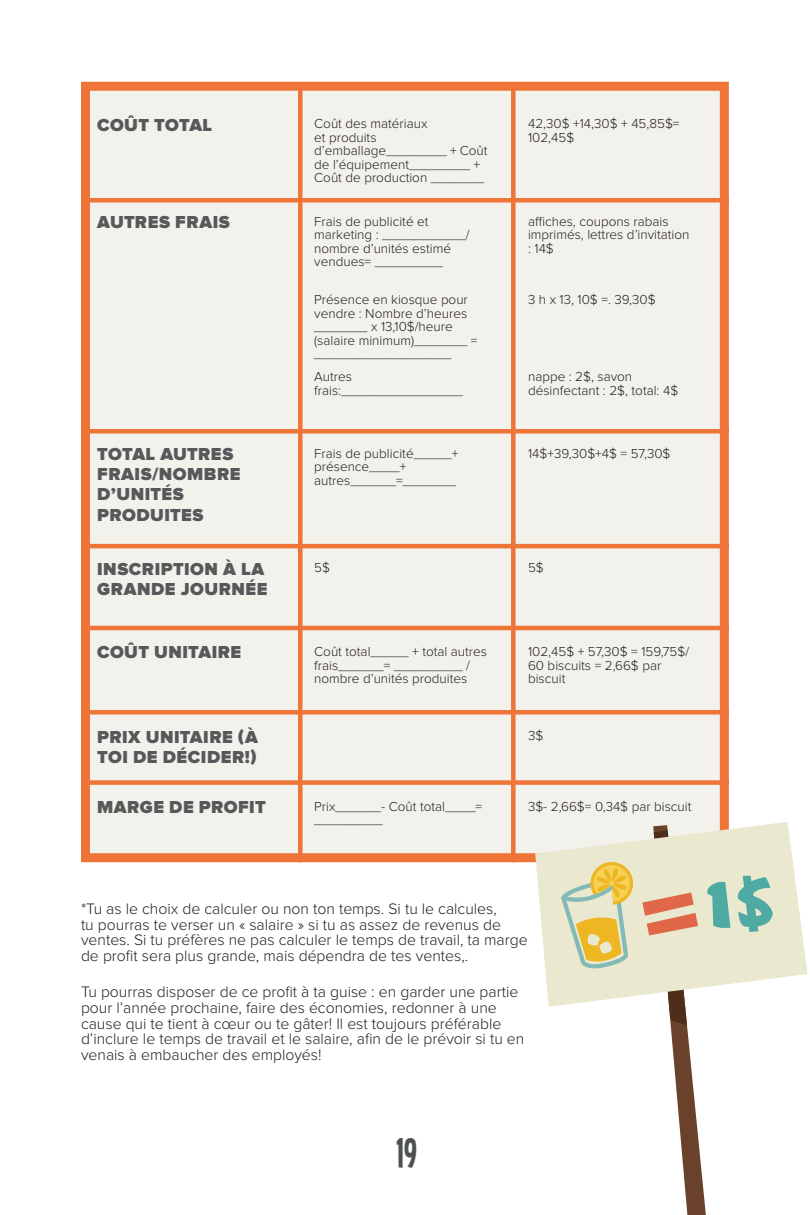
<style>
.page{position:relative;width:810px;height:1215px;background:#fff}
.page>*{position:absolute;margin:0;border:0;box-sizing:border-box;transform-origin:0 0}
.intertitre_gris{font:45px "Single Sleeve";color:#4e5151}
.intertitre_gris-2{font:900 18px/20.2px "Proxima Nova";letter-spacing:.03em;color:#57585a}
.texte_courant{font:300 15.75px/15.8px "Proxima Nova";color:#231f20}
.texte_courant-2{font:300 13.5px/13.5px "Proxima Nova";color:#231f20}
</style>
<div class="page">
<div style="left:81px;top:82px;width:648px;height:780px;background:#f2f1ec;border:9px solid #ef7437"></div>
<hr style="left:86px;top:198px;width:643px;height:4px;background:#ef7437">
<div style="left:86px;top:429px;width:643px;height:5px;background:#ef7437"></div>
<hr style="left:86px;top:544px;width:643px;height:4px;background:#ef7437">
<hr style="left:86px;top:626px;width:643px;height:4px;background:#ef7437">
<div style="left:86px;top:710px;width:643px;height:5px;background:#ef7437"></div>
<div style="left:86px;top:780px;width:643px;height:5px;background:#ef7437"></div>
<div style="left:298px;top:85px;width:5px;height:777px;background:#ef7437"></div>
<div style="left:511px;top:85px;width:5px;height:777px;background:#ef7437"></div>
<svg style="left:535px;top:822px;width:272px;height:185px;fill:#eae9cf"></svg>
<svg style="left:642px;top:825px;width:88px;height:390px"></svg>
<svg style="left:738px;top:876px;width:35px;height:56px"></svg>
<svg style="left:561px;top:859px;width:75px;height:110px"></svg>
<p class="intertitre_gris-2" style="left:97px;top:115px;width:117px">COÛT TOTAL</p>
<p class="texte_courant-2" style="left:314px;top:117px;width:175px">Coût des matériaux<br>et produits d’emballage________ + Coût de l’équipement________ +<br>Coût de production _______</p>
<p class="texte_courant-2" style="left:528px;top:117px;width:153px">42,30$ +14,30$ + 45,85$=<br>102,45$</p>
<p class="intertitre_gris-2" style="left:97px;top:213px;width:134px">AUTRES FRAIS</p>
<p class="texte_courant-2" style="left:314px;top:215px;width:157px">Frais de publicité et marketing : ___________/ nombre d’unités estimé vendues= _________</p>
<p class="texte_courant-2" style="left:528px;top:215px;width:163px">affiches, coupons rabais imprimés, lettres d’invitation : 14$</p>
<p class="texte_courant-2" style="left:314px;top:293px;width:165px">Présence en kiosque pour vendre : Nombre d’heures _______ x 13,10$/heure (salaire minimum)_______ = __________________</p>
<p class="texte_courant-2" style="left:528px;top:293px;width:129px">3 h x 13, 10$ =. 39,30$</p>
<p class="texte_courant-2" style="left:314px;top:370px;width:150px">Autres frais:________________</p>
<p class="texte_courant-2" style="left:528px;top:370px;width:152px">nappe : 2$, savon désinfectant : 2$, total: 4$</p>
<p class="intertitre_gris-2" style="left:97px;top:444px;width:145px">TOTAL AUTRES<br>FRAIS/NOMBRE<br>D’UNITÉS<br>PRODUITES</p>
<p class="intertitre_gris-2" style="left:97px;top:559px;width:172px">INSCRIPTION À LA<br>GRANDE JOURNÉE</p>
<p class="texte_courant-2" style="left:314px;top:446px;width:146px">Frais de publicité_____+ présence____+ autres______=_______</p>
<p class="texte_courant-2" style="left:314px;top:561px;width:17px">5$</p>
<p class="texte_courant-2" style="left:528px;top:446px;width:144px">14$+39,30$+4$ = 57,30$</p>
<p class="texte_courant-2" style="left:528px;top:561px;width:17px">5$</p>
<p class="intertitre_gris-2" style="left:97px;top:643px;width:146px">COÛT UNITAIRE</p>
<p class="texte_courant-2" style="left:314px;top:645px;width:174px">Coût total_____ + total autres frais______= _________ / nombre d’unités produites</p>
<p class="texte_courant-2" style="left:528px;top:645px;width:163px">102,45$ + 57,30$ = 159,75$/<br>60 biscuits = 2,66$ par biscuit</p>
<p class="intertitre_gris-2" style="left:97px;top:727px;width:162px">PRIX UNITAIRE (À<br>TOI DE DÉCIDER!)</p>
<p class="intertitre_gris-2" style="left:97px;top:797px;width:170px">MARGE DE PROFIT</p>
<p class="texte_courant-2" style="left:314px;top:800px;width:170px">Prix______- Coût total____= _________</p>
<p class="texte_courant-2" style="left:528px;top:729px;width:17px">3$</p>
<p class="texte_courant-2" style="left:528px;top:800px;width:165px">3$- 2,66$= 0,34$ par biscuit</p>
<p class="texte_courant" style="left:81px;top:901px;width:448px">*Tu as le choix de calculer ou non ton temps. Si tu le calcules,<br>tu pourras te verser un « salaire » si tu as assez de revenus de ventes. Si tu préfères ne pas calculer le temps de travail, ta marge de profit sera plus grande, mais dépendra de tes ventes,.</p>
<p class="texte_courant" style="left:81px;top:984px;width:445px">Tu pourras disposer de ce profit à ta guise : en garder une partie pour l’année prochaine, faire des économies, redonner à une cause qui te tient à cœur ou te gâter! Il est toujours préférable d’inclure le temps de travail et le salaire, afin de le prévoir si tu en venais à embaucher des employés!</p>
<p class="intertitre_gris" style="left:396px;top:1127px;width:22px">19</p>
</div>
